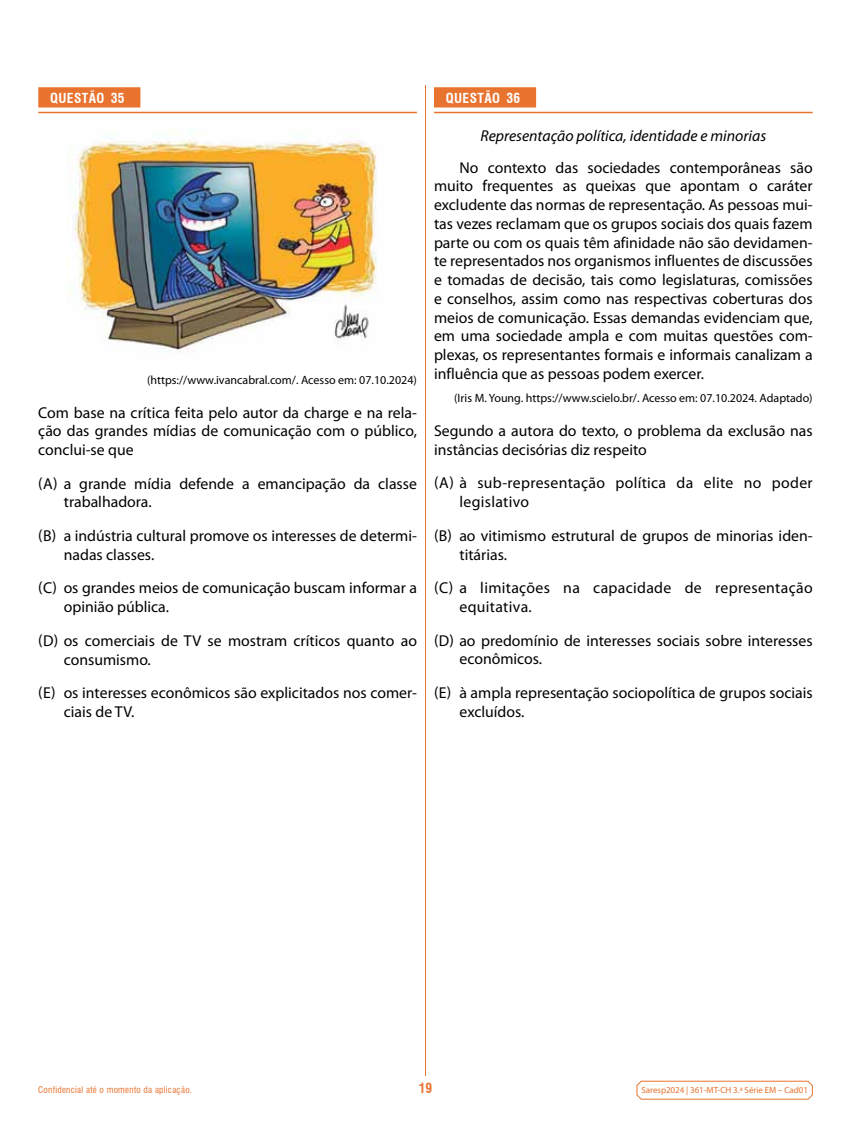
<style>
.page{position:relative;width:851px;height:1127px;background:#fff}
.page>*{position:absolute;margin:0;border:0;box-sizing:border-box;transform-origin:0 0}
.t1{font:15.75px/18.8px "Myriad Pro";color:#000}
.t2{font:15.75px/18.8px "Myriad Pro";letter-spacing:.02em;color:#000}
.t3{font:italic 15.75px/31.5px "Myriad Pro";color:#000}
.t4{font:700 condensed 13.5px "Swiss 721 BT";letter-spacing:.03em;color:#fff}
.t5{font:700 condensed 13.5px "Swiss 721 BT";color:#e7732f}
.t6{font:12px "Myriad Pro";color:#000}
.t7{font:9px "Myriad Pro";letter-spacing:-.005em;color:#e7732f}
.t8{font:condensed 9px "Swiss 721 BT";letter-spacing:.03em;color:#e7732f}
.s1{font-style:normal}
</style>
<div class="page">
<svg style="left:636px;top:1080px;width:177px;height:20px"></svg>
<hr style="left:425px;top:85px;width:1px;height:991px;background:#e7732f">
<div style="left:434px;top:87px;width:102px;height:20px;background:#e7732f"></div>
<hr style="left:434px;top:112px;width:378px;height:1px;background:#e7732f">
<div style="left:38px;top:87px;width:102px;height:20px;background:#e7732f"></div>
<hr style="left:38px;top:112px;width:379px;height:1px;background:#e7732f">
<img style="left:66px;top:129px;width:311px;height:224px">
<p class="t4" style="left:50px;top:90px;width:76px">QUESTÃO 35</p>
<p class="t6" style="left:147px;top:372px;width:271px">(https://www.ivancabral.com/. Acesso em: 07.10.2024)</p>
<p class="t1" style="left:38px;top:403px;width:380px;text-align:justify">Com base na crítica feita pelo autor da charge e na rela&shy;ção das grandes mídias de comunicação com o público, conclui-se que</p>
<p class="t1" style="left:64px;top:474px;width:354px;text-indent:-26px">(A) a grande mídia defende a emancipação da classe trabalhadora.</p>
<p class="t1" style="left:64px;top:526px;width:354px;text-indent:-26px">(B) a indústria cultural promove os interesses de determi&shy;nadas classes.</p>
<p class="t1" style="left:64px;top:578px;width:354px;text-indent:-26px">(C) os grandes meios de comunicação buscam informar a opinião pública.</p>
<p class="t1" style="left:64px;top:631px;width:354px;text-indent:-26px">(D) os comerciais de TV se mostram críticos quanto ao consumismo.</p>
<p class="t1" style="left:64px;top:683px;width:354px;text-indent:-26px">(E) os interesses econômicos são explicitados nos comer&shy;ciais de TV.</p>
<p class="t4" style="left:446px;top:90px;width:76px">QUESTÃO 36</p>
<p class="t3" style="left:459px;top:120px;width:354px;text-indent:21px">Representação política, identidade e minorias<br><span class="s1">No contexto das sociedades contemporâneas são</span></p>
<p class="t1" style="left:434px;top:176px;width:380px;text-align:justify">muito frequentes as queixas que apontam o caráter excludente das normas de representação. As pessoas mui&shy;tas vezes reclamam que os grupos sociais dos quais fazem parte ou com os quais têm afinidade não são devidamen&shy;te representados nos organismos influentes de discussões e tomadas de decisão, tais como legislaturas, comissões e conselhos, assim como nas respectivas coberturas dos meios de comunicação. Essas demandas evidenciam que, em uma sociedade ampla e com muitas questões com&shy;plexas, os representantes formais e informais canalizam a influência que as pessoas podem exercer.</p>
<p class="t6" style="left:454px;top:391px;width:360px">(Iris M. Young. https://www.scielo.br/. Acesso em: 07.10.2024. Adaptado)</p>
<p class="t1" style="left:434px;top:421px;width:380px">Segundo a autora do texto, o problema da exclusão nas instâncias decisórias diz respeito</p>
<p class="t2" style="left:459px;top:473px;width:354px;text-indent:-26px">(A) à sub-representação política da elite no poder legislativo</p>
<p class="t1" style="left:459px;top:526px;width:353px;text-indent:-26px">(B) ao vitimismo estrutural de grupos de minorias iden&shy;titárias.</p>
<p class="t2" style="left:459px;top:578px;width:354px;text-indent:-26px">(C) a limitações na capacidade de representação equitativa.</p>
<p class="t1" style="left:459px;top:631px;width:354px;text-indent:-26px">(D) ao predomínio de interesses sociais sobre interesses econômicos.</p>
<p class="t1" style="left:459px;top:683px;width:354px;text-indent:-26px">(E) à ampla representação sociopolítica de grupos sociais excluídos.</p>
<p class="t8" style="left:38px;top:1084px;width:155px">Confidencial até o momento da aplicação.</p>
<p class="t5" style="left:418px;top:1079px;width:15px">19</p>
<p class="t7" style="left:641px;top:1084px;width:168px">Saresp2024 | 361-MT-CH 3.ª Série EM – Cad01</p>
</div>
